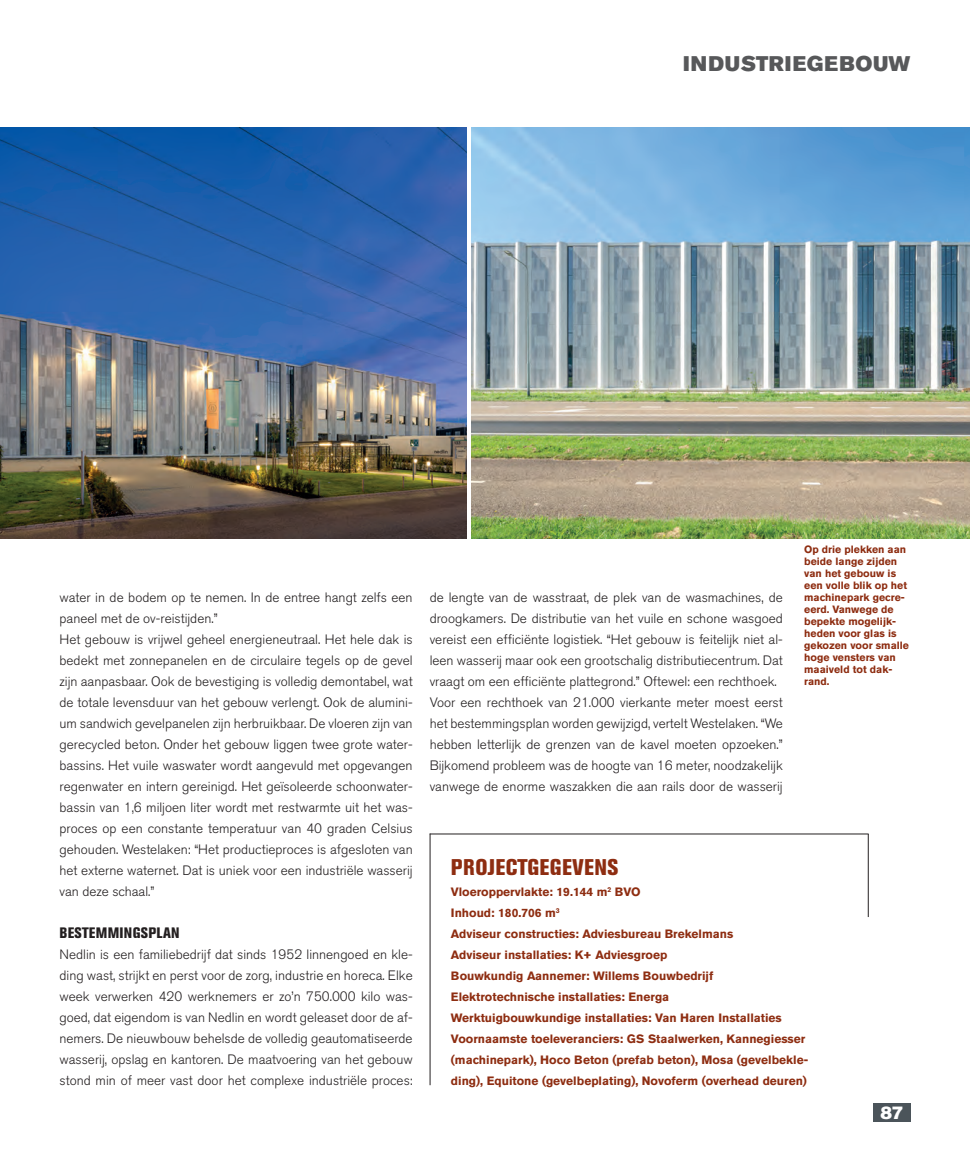
<style>
.page{position:relative;width:970px;height:1149px;background:#fff}
.page>*{position:absolute;margin:0;border:0;box-sizing:border-box;transform-origin:0 0}
.t1{font:800 condensed 22.5px "Akzidenz Grotesk BE";letter-spacing:.02em;color:#8e2d11}
.t2{font:21px "Akzidenz Grotesk BE Super";letter-spacing:.03em;color:#57585a}
.t3{font:18px "Akzidenz Grotesk BE Super";color:#fff}
.t4{font:800 condensed 15px "Akzidenz Grotesk BE";letter-spacing:.02em;color:#231f20}
.t5{font:300 13.5px/21px "Akzidenz Grotesk BE";color:#231f20}
.t6{font:700 12px/21px "Akzidenz Grotesk BE";color:#8e2d11}
.t7{font:700 10.5px/12px "Akzidenz Grotesk BE";color:#8e2d11}
</style>
<div class="page">
<hr style="left:867px;top:833px;width:1px;height:83px;background:#231f20">
<hr style="left:429px;top:833px;width:1px;height:251px;background:#231f20">
<hr style="left:429px;top:833px;width:439px;height:1px;background:#231f20">
<div style="left:873px;top:1102px;width:37px;height:18px;background:#4b545a"></div>
<img style="left:0;top:128px;width:467px;height:410px">
<img style="left:471px;top:128px;width:498px;height:410px">
<h2 class="t2" style="left:683px;top:51px;width:229px">INDUSTRIEGEBOUW</h2>
<p class="t5" style="left:60px;top:586px;width:354px">water in de bodem op te nemen. In de entree hangt zelfs een paneel met de ov-reistijden.”<br>Het gebouw is vrijwel geheel energieneutraal. Het hele dak is bedekt met zonnepanelen en de circulaire tegels op de gevel zijn aanpasbaar. Ook de bevestiging is volledig demontabel, wat de totale levensduur van het gebouw verlengt. Ook de alumini&shy;um sandwich gevelpanelen zijn herbruikbaar. De vloeren zijn van gerecycled beton. Onder het gebouw liggen twee grote water&shy;bassins. Het vuile waswater wordt aangevuld met opgevangen regenwater en intern gereinigd. Het geïsoleerde schoonwater&shy;bassin van 1,6 miljoen liter wordt met restwarmte uit het was&shy;proces op een constante temperatuur van 40 graden Celsius gehouden. Westelaken: “Het productieproces is afgesloten van het externe waternet. Dat is uniek voor een industriële wasserij van deze schaal.”</p>
<p class="t4" style="left:60px;top:923px;width:122px">BESTEMMINGSPLAN</p>
<p class="t5" style="left:60px;top:943px;width:354px;text-align:justify">Nedlin is een familiebedrijf dat sinds 1952 linnengoed en kle&shy;ding wast, strijkt en perst voor de zorg, industrie en horeca. Elke week verwerken 420 werknemers er zo’n 750.000 kilo was&shy;goed, dat eigendom is van Nedlin en wordt geleaset door de af&shy;nemers. De nieuwbouw behelsde de volledig geautomatiseerde wasserij, opslag en kantoren. De maatvoering van het gebouw stond min of meer vast door het complexe industriële proces:</p>
<p class="t5" style="left:429px;top:586px;width:354px">de lengte van de wasstraat, de plek van de wasmachines, de droogkamers. De distributie van het vuile en schone wasgoed vereist een efficiënte logistiek. “Het gebouw is feitelijk niet al&shy;leen wasserij maar ook een grootschalig distributiecentrum. Dat vraagt om een efficiënte plattegrond.” Oftewel: een rechthoek.<br>Voor een rechthoek van 21.000 vierkante meter moest eerst het bestemmingsplan worden gewijzigd, vertelt Westelaken. “We hebben letterlijk de grenzen van de kavel moeten opzoeken.” Bijkomend probleem was de hoogte van 16 meter, noodzakelijk vanwege de enorme waszakken die aan rails door de wasserij</p>
<p class="t7" style="left:804px;top:543px;width:106px">Op drie plekken aan beide lange zijden van het gebouw is een volle blik op het machinepark gecre&shy;ëerd. Vanwege de bepekte mogelijk&shy;heden voor glas is gekozen voor smalle hoge vensters van maaiveld tot dak&shy;rand.</p>
<h1 class="t1" style="left:451px;top:853px;width:169px">PROJECTGEGEVENS</h1>
<p class="t6" style="left:451px;top:881px;width:359px">Vloeroppervlakte: 19.144 m<sup>2</sup> BVO<br>Inhoud: 180.706 m<sup>3<br></sup>Adviseur constructies: Adviesbureau Brekelmans<br>Adviseur installaties: K+ Adviesgroep<br>Bouwkundig Aannemer: Willems Bouwbedrijf Elektrotechnische installaties: Energa<br>Werktuigbouwkundige installaties: Van Haren Installaties Voornaamste toeleveranciers: GS Staalwerken, Kannegiesser (machinepark), Hoco Beton (prefab beton), Mosa (gevelbekle&shy;ding), Equitone (gevelbeplating), Novoferm (overhead deuren)</p>
<h3 class="t3" style="left:880px;top:1101px;width:24px">87</h3>
</div>
